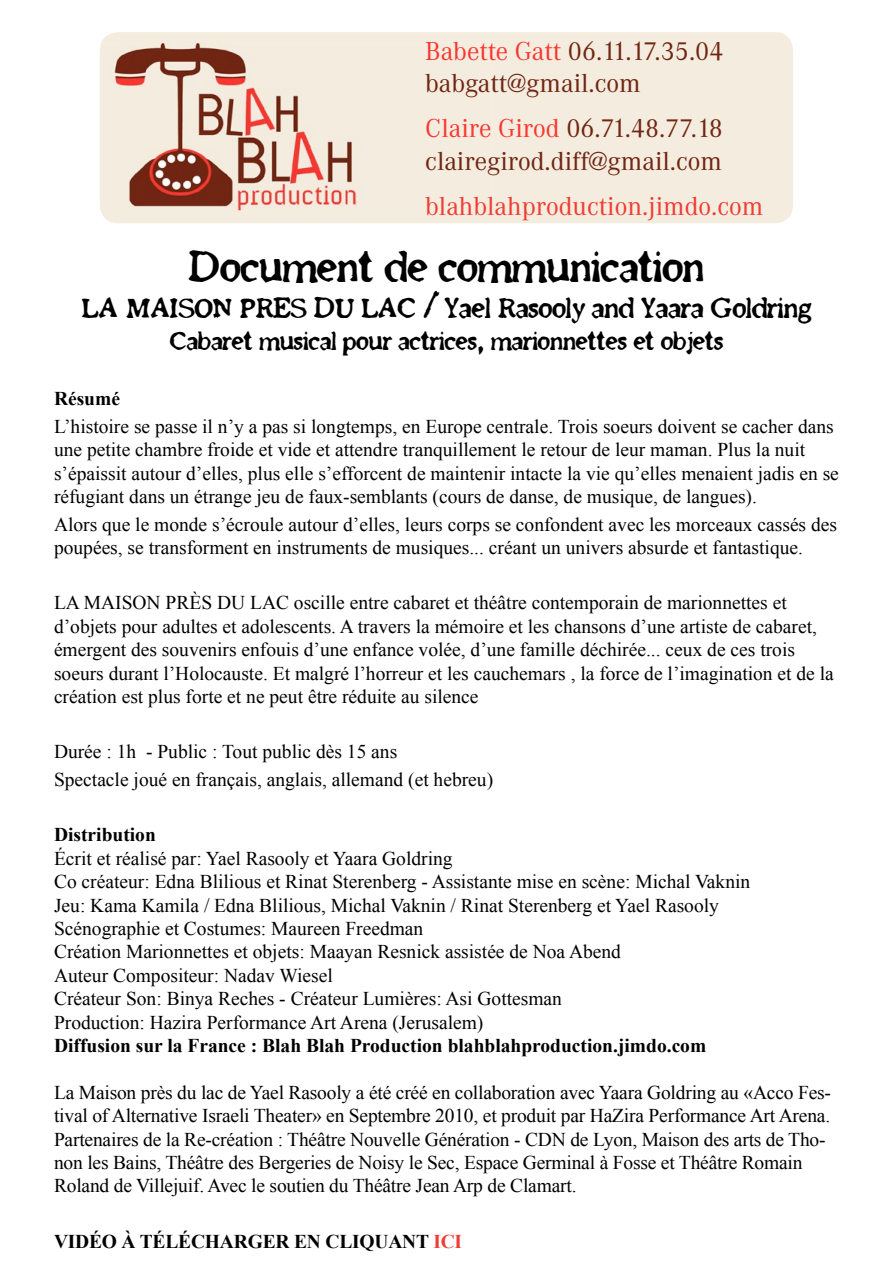
<style>
.page{position:relative;width:893px;height:1263px;background:#fff}
.page>*{position:absolute;margin:0;border:0;box-sizing:border-box;transform-origin:0 0}
.t1{font:45px "Oldnewspaperfont";color:#000}
.t2{font:30px "Oldnewspaperfont";color:#000}
.t3{font:27px "Corporate A";color:#702612}
.t4{font:27px "Oldnewspaperfont";color:#000}
.t5{font:27px "Corporate A";color:#ef3d34}
.Style_de_paragraphe{font:19.5px/23.4px "Times New Roman";color:#000}
.Style_de_paragraphe-2{font:700 19.5px "Times New Roman";color:#000}
.s1{color:#f83831}
.s2{color:#ef3d34}
</style>
<div class="page">
<div style="left:100px;top:32px;width:693px;height:191px;background:#f4eddf;border-radius:18px"></div>
<img style="left:100px;top:40px;width:257px;height:170px">
<p class="t3" style="left:425px;top:36px;width:300px"><span class="s1">Babette Gatt</span> 06.11.17.35.04</p>
<p class="t3" style="left:425px;top:68px;width:217px">babgatt@gmail.com</p>
<p class="t3" style="left:425px;top:113px;width:299px"><span class="s1">Claire Girod</span> 06.71.48.77.18</p>
<p class="t3" style="left:425px;top:146px;width:298px">clairegirod.diff@gmail.com</p>
<p class="t5" style="left:425px;top:191px;width:340px">blahblahproduction.jimdo.com</p>
<p class="t1" style="left:189px;top:239px;width:517px">Document de communication</p>
<p class="t2" style="left:82px;top:289px;width:730px">LA MAISON PRES DU LAC / Yael Rasooly and Yaara Goldring</p>
<p class="t4" style="left:170px;top:324px;width:555px">Cabaret musical pour actrices, marionnettes et objets</p>
<p class="Style_de_paragraphe-2" style="left:54px;top:385px;width:68px">Résumé</p>
<p class="Style_de_paragraphe" style="left:54px;top:414px;width:786px">L’histoire se passe il n’y a pas si longtemps, en Europe centrale. Trois soeurs doivent se cacher dans une petite chambre froide et vide et attendre tranquillement le retour de leur maman. Plus la nuit s’épaissit autour d’elles, plus elle s’efforcent de maintenir intacte la vie qu’elles menaient jadis en se réfugiant dans un étrange jeu de faux-semblants (cours de danse, de musique, de langues).</p>
<p class="Style_de_paragraphe" style="left:54px;top:512px;width:785px">Alors que le monde s’écroule autour d’elles, leurs corps se confondent avec les morceaux cassés des poupées, se transforment en instruments de musiques... créant un univers absurde et fantastique.</p>
<p class="Style_de_paragraphe" style="left:54px;top:591px;width:781px">LA MAISON PRÈS DU LAC oscille entre cabaret et théâtre contemporain de marionnettes et d’objets pour adultes et adolescents. A travers la mémoire et les chansons d’une artiste de cabaret, émergent des souvenirs enfouis d’une enfance volée, d’une famille déchirée... ceux de ces trois soeurs durant l’Holocauste. Et malgré l’horreur et les cauchemars , la force de l’imagination et de la création est plus forte et ne peut être réduite au silence</p>
<p class="Style_de_paragraphe" style="left:54px;top:740px;width:345px">Durée : 1h - Public : Tout public dès 15 ans</p>
<p class="Style_de_paragraphe" style="left:54px;top:767px;width:441px">Spectacle joué en français, anglais, allemand (et hebreu)</p>
<p class="Style_de_paragraphe-2" style="left:54px;top:821px;width:103px">Distribution</p>
<p class="Style_de_paragraphe" style="left:54px;top:846px;width:400px">Écrit et réalisé par: Yael Rasooly et Yaara Goldring</p>
<p class="Style_de_paragraphe" style="left:54px;top:870px;width:698px">Co créateur: Edna Blilious et Rinat Sterenberg - Assistante mise en scène: Michal Vaknin</p>
<p class="Style_de_paragraphe" style="left:54px;top:893px;width:666px">Jeu: Kama Kamila / Edna Blilious, Michal Vaknin / Rinat Sterenberg et Yael Rasooly</p>
<p class="Style_de_paragraphe" style="left:54px;top:916px;width:371px">Scénographie et Costumes: Maureen Freedman</p>
<p class="Style_de_paragraphe" style="left:54px;top:940px;width:568px">Création Marionnettes et objets: Maayan Resnick assistée de Noa Abend</p>
<p class="Style_de_paragraphe" style="left:54px;top:963px;width:280px">Auteur Compositeur: Nadav Wiesel</p>
<p class="Style_de_paragraphe" style="left:54px;top:987px;width:509px">Créateur Son: Binya Reches - Créateur Lumières: Asi Gottesman</p>
<p class="Style_de_paragraphe" style="left:54px;top:1010px;width:431px">Production: Hazira Performance Art Arena (Jerusalem)</p>
<p class="Style_de_paragraphe-2" style="left:54px;top:1032px;width:654px">Diffusion sur la France : Blah Blah Production blahblahproduction.jimdo.com</p>
<p class="Style_de_paragraphe" style="left:54px;top:1080px;width:778px">La Maison près du lac de Yael Rasooly a été créé en collaboration avec Yaara Goldring au «Acco Fes&shy;tival of Alternative Israeli Theater» en Septembre 2010, et produit par HaZira Performance Art Arena.</p>
<p class="Style_de_paragraphe" style="left:54px;top:1127px;width:773px">Partenaires de la Re-création : Théâtre Nouvelle Génération - CDN de Lyon, Maison des arts de Tho&shy;non les Bains, Théâtre des Bergeries de Noisy le Sec, Espace Germinal à Fosse et Théâtre Romain<br>Roland de Villejuif. Avec le soutien du Théâtre Jean Arp de Clamart.</p>
<p class="Style_de_paragraphe-2" style="left:54px;top:1228px;width:410px">VIDÉO À TÉLÉCHARGER EN CLIQUANT <span class="s2">ICI</span></p>
</div>
